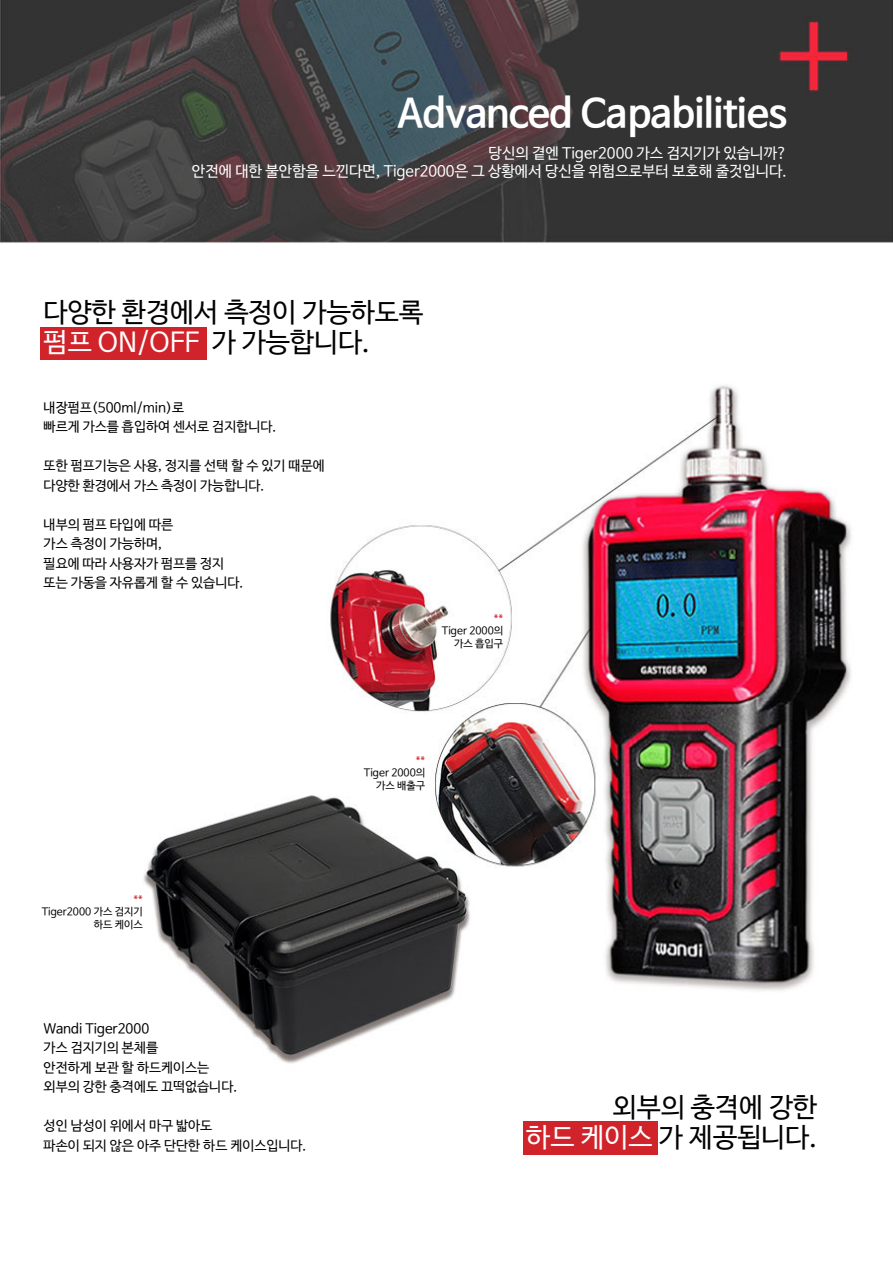
<style>
.page{position:relative;width:893px;height:1263px;background:#fff}
.page>*{position:absolute;margin:0;border:0;box-sizing:border-box;transform-origin:0 0}
.t1{font:39px "Nanum Barun Gothic OTF Bold";color:#fff}
.t2{font:27px "Nanum Barun Gothic OTF";color:#000}
.t3{font:27px "Nanum Barun Gothic OTF";color:#fff}
.t4{font:15px "Nanum Barun Gothic OTF";color:#fff}
.t5{font:13.5px "Nanum Barun Gothic OTF";color:#000}
.t6{font:10.5px "Nanum Barun Gothic OTF";color:#000}
.t7{font:10.5px "Nanum Barun Gothic OTF";color:#d1232a}
.s1{color:#000}
.s2{color:#fff}
</style>
<div class="page">
<img style="left:0;top:0;width:893px;height:1155px">
<div style="left:523px;top:1121px;width:134px;height:33px;background:#d1232a"></div>
<div style="left:40px;top:327px;width:167px;height:33px;background:#d1232a"></div>
<p class="t1" style="left:398px;top:93px;width:391px">Advanced Capabilities</p>
<p class="t4" style="left:489px;top:146px;width:300px">당신의 곁엔 Tiger2000 가스 검지기가 있습니까?</p>
<p class="t4" style="left:192px;top:164px;width:597px">안전에 대한 불안함을 느낀다면, Tiger2000은 그 상황에서 당신을 위험으로부터 보호해 줄것입니다.</p>
<p class="t2" style="left:44px;top:298px;width:381px">다양한 환경에서 측정이 가능하도록</p>
<p class="t3" style="left:44px;top:328px;width:328px">펌프 ON/OFF <span class="s1">가 가능합니다.</span></p>
<p class="t5" style="left:44px;top:400px;width:142px">내장펌프(500ml/min)로</p>
<p class="t5" style="left:44px;top:420px;width:234px">빠르게 가스를 흡입하여 센서로 검지합니다.</p>
<p class="t5" style="left:44px;top:459px;width:283px">또한 펌프기능은 사용, 정지를 선택 할 수 있기 때문에</p>
<p class="t5" style="left:44px;top:478px;width:222px">다양한 환경에서 가스 측정이 가능합니다.</p>
<p class="t5" style="left:44px;top:517px;width:131px">내부의 펌프 타입에 따른</p>
<p class="t5" style="left:44px;top:537px;width:120px">가스 측정이 가능하며,</p>
<p class="t5" style="left:44px;top:556px;width:182px">필요에 따라 사용자가 펌프를 정지</p>
<p class="t5" style="left:44px;top:576px;width:201px">또는 가동을 자유롭게 할 수 있습니다.</p>
<p class="t7" style="left:494px;top:612px;width:11px">**</p>
<p class="t6" style="left:442px;top:625px;width:63px">Tiger 2000의</p>
<p class="t6" style="left:454px;top:639px;width:51px">가스 흡입구</p>
<p class="t7" style="left:134px;top:892px;width:11px">**</p>
<p class="t6" style="left:42px;top:906px;width:103px">Tiger2000 가스 검지기</p>
<p class="t6" style="left:94px;top:919px;width:51px">하드 케이스</p>
<p class="t5" style="left:44px;top:1021px;width:107px">Wandi Tiger2000</p>
<p class="t5" style="left:44px;top:1041px;width:116px">가스 검지기의 본체를</p>
<p class="t5" style="left:44px;top:1060px;width:167px">안전하게 보관 할 하드케이스는</p>
<p class="t5" style="left:44px;top:1080px;width:195px">외부의 강한 충격에도 끄떡없습니다.</p>
<p class="t5" style="left:44px;top:1119px;width:170px">성인 남성이 위에서 마구 밟아도</p>
<p class="t5" style="left:44px;top:1138px;width:264px">파손이 되지 않은 아주 단단한 하드 케이스입니다.</p>
<p class="t7" style="left:416px;top:753px;width:11px">**</p>
<p class="t6" style="left:364px;top:767px;width:63px">Tiger 2000의</p>
<p class="t6" style="left:376px;top:780px;width:51px">가스 배출구</p>
<p class="t2" style="left:613px;top:1093px;width:206px">외부의 충격에 강한</p>
<p class="t2" style="left:526px;top:1123px;width:293px"><span class="s2">하드 케이스</span> 가 제공됩니다.</p>
</div>
